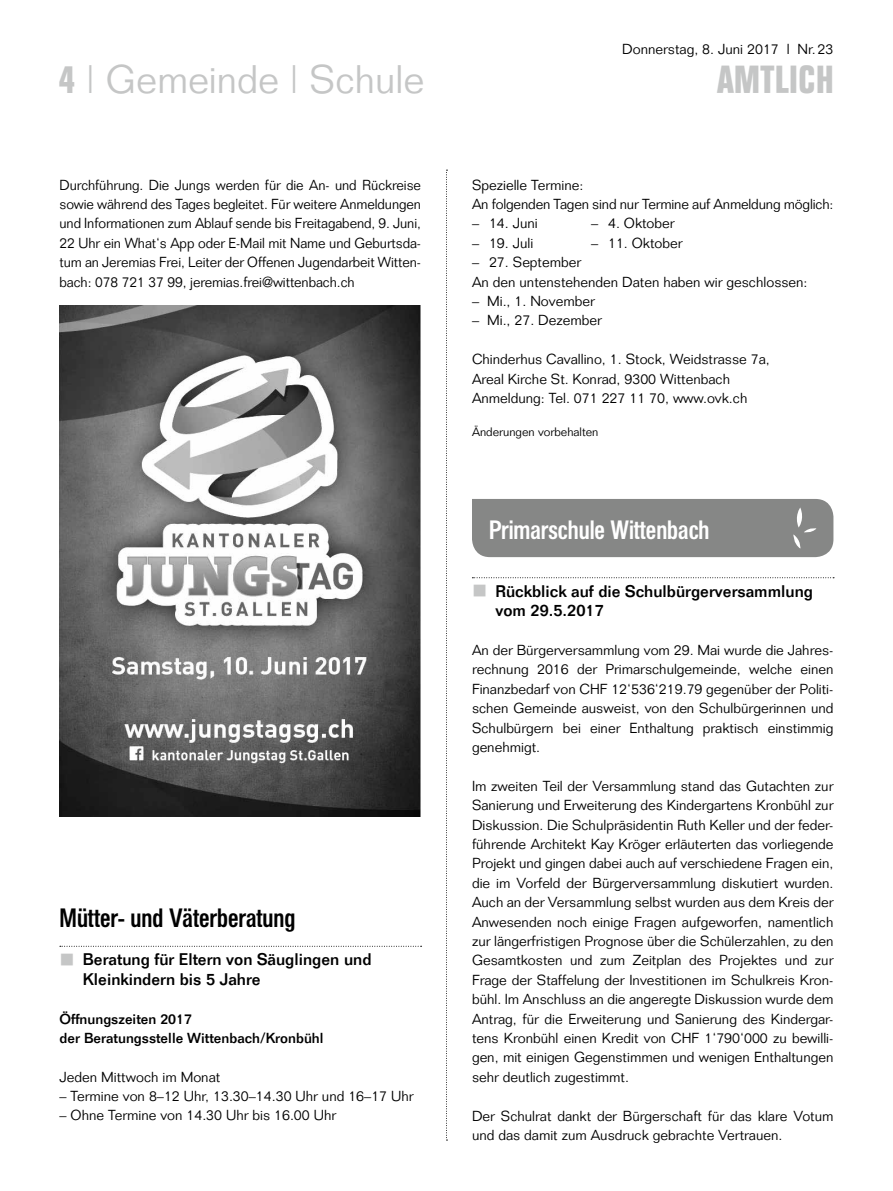
<style>
.page{position:relative;width:893px;height:1191px;background:#fff}
.page>*{position:absolute;margin:0;border:0;box-sizing:border-box;transform-origin:0 0}
.t1{font:300 39px "Folio";color:#c5c6c6}
.t2{font:700 39px "Folio Condensed BQ";letter-spacing:.025em;color:#c5c6c6}
.t3{font:500 26.25px "Folio Condensed BQ";color:#000}
.t4{font:500 26.25px "Folio Condensed BQ";color:#fff}
.t5{font:500 16.5px/19.4px "Folio";color:#000}
.t6{font:300 14.25px/19.4px "Folio";color:#000}
.t7{font:500 14.25px/19.4px "Folio";color:#000}
.t8{font:300 12px "Folio";color:#000}
.s1{font-family:"Folio Condensed BQ";font-weight:700}
</style>
<div class="page">
<svg style="left:446px;top:170px;width:1px;height:970px"></svg>
<svg style="left:472px;top:577px;width:362px;height:1px"></svg>
<div style="left:472px;top:499px;width:361px;height:58px;background:#868786"></div>
<svg style="left:60px;top:946px;width:362px;height:1px"></svg>
<img style="left:60px;top:306px;width:361px;height:510px">
<p class="t6" style="left:622px;top:39px;width:213px">Donnerstag, 8. Juni 2017 l Nr.23</p>
<h1 class="t1" style="left:60px;top:56px;width:366px"><span class="s1">4</span> | Gemeinde | Schule</h1>
<h1 class="t2" style="left:717px;top:58px;width:118px">AMTLICH</h1>
<p class="t6" style="left:60px;top:175px;width:363px;text-align:justify">Durchführung. Die Jungs werden für die An- und Rückreise sowie während des Tages begleitet. Für weitere Anmeldungen und Informationen zum Ablauf sende bis Freitagabend, 9. Juni, 22 Uhr ein What‘s App oder E-Mail mit Name und Geburtsda&shy;tum an Jeremias Frei, Leiter der Offenen Jugendarbeit Witten&shy;bach: 078 721 37 99, jeremias.frei@wittenbach.ch</p>
<h2 class="t3" style="left:60px;top:902px;width:237px">Mütter- und Väterberatung</h2>
<p class="t5" style="left:83px;top:949px;width:290px">Beratung für Eltern von Säuglingen und<br>Kleinkindern bis 5 Jahre</p>
<p class="t7" style="left:60px;top:1008px;width:265px">Öffnungszeiten 2017<br>der Beratungsstelle Wittenbach/Kronbühl</p>
<p class="t6" style="left:60px;top:1067px;width:162px">Jeden Mittwoch im Monat</p>
<p class="t6" style="left:60px;top:1086px;width:356px">– Termine von 8–12 Uhr, 13.30–14.30 Uhr und 16–17 Uhr</p>
<p class="t6" style="left:60px;top:1105px;width:278px">– Ohne Termine von 14.30 Uhr bis 16.00 Uhr</p>
<p class="t6" style="left:472px;top:175px;width:363px">Spezielle Termine:<br>An folgenden Tagen sind nur Termine auf Anmeldung möglich:</p>
<p class="t6" style="left:472px;top:214px;width:67px">– 14. Juni</p>
<p class="t6" style="left:591px;top:214px;width:85px">– 4. Oktober</p>
<p class="t6" style="left:472px;top:233px;width:63px">– 19. Juli</p>
<p class="t6" style="left:591px;top:233px;width:93px">– 11. Oktober</p>
<p class="t6" style="left:472px;top:252px;width:337px">– 27. September<br>An den untenstehenden Daten haben wir geschlossen:</p>
<p class="t6" style="left:472px;top:291px;width:124px">– Mi., 1. November</p>
<p class="t6" style="left:472px;top:311px;width:131px">– Mi., 27. Dezember</p>
<p class="t6" style="left:472px;top:349px;width:299px">Chinderhus Cavallino, 1. Stock, Weidstrasse 7a,<br>Areal Kirche St. Konrad, 9300 Wittenbach<br>Anmeldung: Tel. 071 227 11 70, www.ovk.ch</p>
<p class="t8" style="left:472px;top:424px;width:128px">Änderungen vorbehalten</p>
<h2 class="t4" style="left:489px;top:515px;width:222px">Primarschule Wittenbach</h2>
<p class="t5" style="left:495px;top:581px;width:319px">Rückblick auf die Schulbürgerversammlung vom 29.5.2017</p>
<p class="t6" style="left:472px;top:640px;width:363px;text-align:justify">An der Bürgerversammlung vom 29. Mai wurde die Jahres&shy;rechnung 2016 der Primarschulgemeinde, welche einen Finanzbedarf von CHF 12‘536‘219.79 gegenüber der Politi&shy;schen Gemeinde ausweist, von den Schulbürgerinnen und Schulbürgern bei einer Enthaltung praktisch einstimmig genehmigt.</p>
<p class="t6" style="left:472px;top:776px;width:363px;text-align:justify">Im zweiten Teil der Versammlung stand das Gutachten zur Sanierung und Erweiterung des Kindergartens Kronbühl zur Diskussion. Die Schulpräsidentin Ruth Keller und der feder&shy;führende Architekt Kay Kröger erläuterten das vorliegende Projekt und gingen dabei auch auf verschiedene Fragen ein, die im Vorfeld der Bürgerversammlung diskutiert wurden.<br>Auch an der Versammlung selbst wurden aus dem Kreis der Anwesenden noch einige Fragen aufgeworfen, namentlich zur längerfristigen Prognose über die Schülerzahlen, zu den Gesamtkosten und zum Zeitplan des Projektes und zur Frage der Staffelung der Investitionen im Schulkreis Kron&shy;bühl. Im Anschluss an die angeregte Diskussion wurde dem Antrag, für die Erweiterung und Sanierung des Kindergar&shy;tens Kronbühl einen Kredit von CHF 1‘790‘000 zu bewilli&shy;gen, mit einigen Gegenstimmen und wenigen Enthaltungen sehr deutlich zugestimmt.</p>
<p class="t6" style="left:472px;top:1106px;width:363px">Der Schulrat dankt der Bürgerschaft für das klare Votum und das damit zum Ausdruck gebrachte Vertrauen.</p>
</div>
